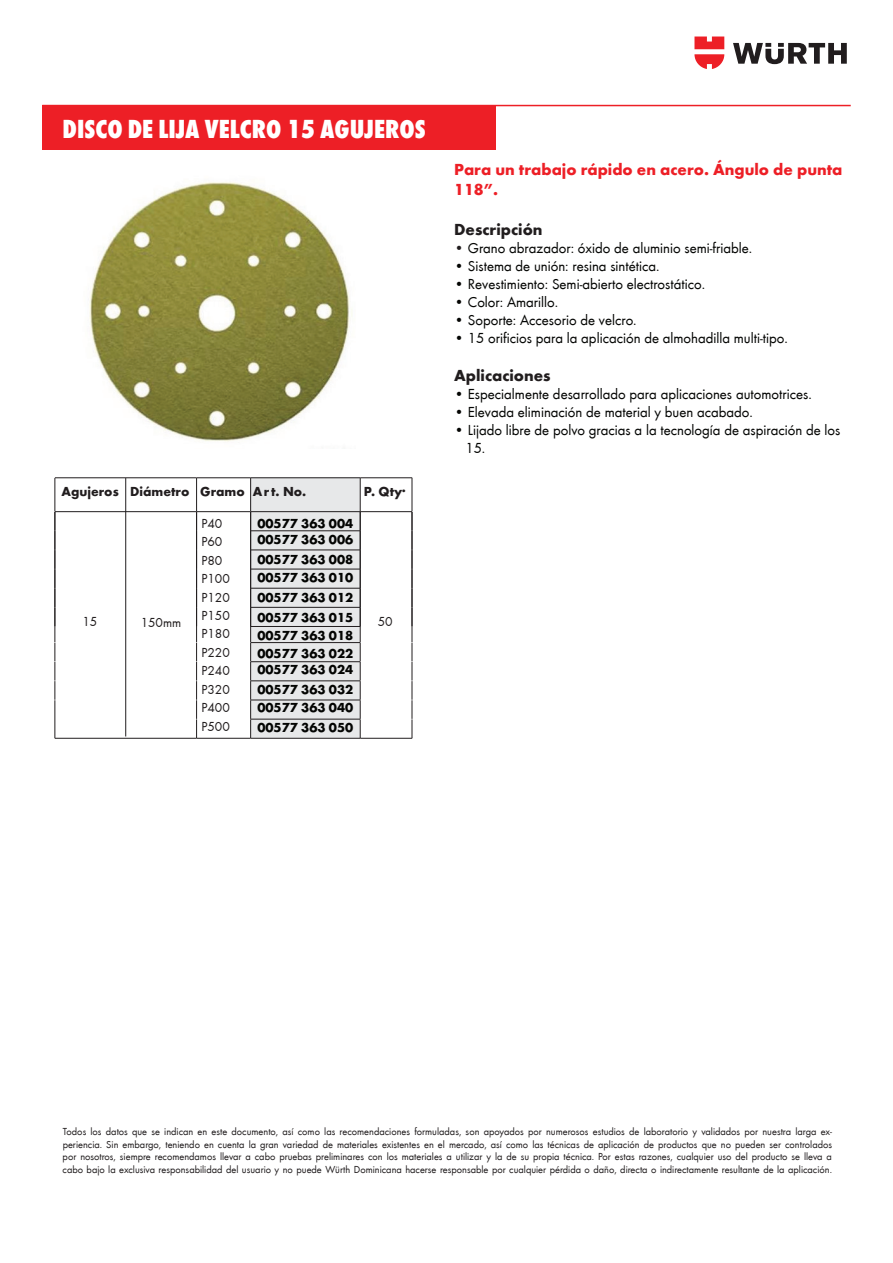
<style>
.page{position:relative;width:893px;height:1263px;background:#fff}
.page>*{position:absolute;margin:0;border:0;box-sizing:border-box;transform-origin:0 0}
.t1{font:800 condensed 27px "Wuerth";color:#fff}
.t2{font:700 16.5px/19.8px "Wuerth";color:#ed1f26}
.t3{font:700 16.5px "Wuerth";color:#211d1e}
.t4{font:15px/18px "Wuerth";color:#040503}
.t5{font:700 13.5px/19.6px "Wuerth";color:#040503}
.t6{font:13.5px/18.5px "Wuerth";color:#211d1e}
.t7{font:700 13.5px "Wuerth";color:#211d1e}
.t8{font:10.5px/12.6px "Wuerth";color:#211d1e;text-align:justify}
.s1{color:#211d1e}
</style>
<div class="page">
<svg style="left:733px;top:43px;width:114px;height:21px"></svg>
<svg style="left:694px;top:37px;width:30px;height:32px"></svg>
<div style="left:42px;top:106px;width:454px;height:44px;background:#ed1f26"></div>
<hr style="left:42px;top:105px;width:809px;height:1px;background:#ed1f26">
<div style="left:251px;top:478px;width:109px;height:260px;background:#e7e8e9"></div>
<hr style="left:55px;top:477px;width:142px;height:1px;background:#211d1e">
<hr style="left:55px;top:478px;width:1px;height:33px;background:#211d1e">
<hr style="left:197px;top:477px;width:54px;height:1px;background:#211d1e">
<hr style="left:196px;top:478px;width:1px;height:33px;background:#211d1e">
<hr style="left:251px;top:477px;width:109px;height:1px;background:#211d1e">
<hr style="left:250px;top:478px;width:1px;height:33px;background:#211d1e">
<hr style="left:360px;top:477px;width:52px;height:1px;background:#211d1e">
<hr style="left:360px;top:478px;width:1px;height:33px;background:#211d1e">
<hr style="left:412px;top:478px;width:1px;height:33px;background:#211d1e">
<hr style="left:55px;top:511px;width:142px;height:1px;background:#211d1e">
<hr style="left:197px;top:511px;width:54px;height:1px;background:#211d1e">
<hr style="left:251px;top:511px;width:161px;height:1px;background:#211d1e">
<hr style="left:251px;top:530px;width:109px;height:1px;background:#211d1e">
<hr style="left:251px;top:550px;width:109px;height:1px;background:#211d1e">
<hr style="left:251px;top:569px;width:109px;height:1px;background:#211d1e">
<hr style="left:251px;top:588px;width:109px;height:1px;background:#211d1e">
<hr style="left:251px;top:607px;width:109px;height:1px;background:#211d1e">
<hr style="left:251px;top:626px;width:109px;height:1px;background:#211d1e">
<hr style="left:55px;top:512px;width:1px;height:130px;background:#211d1e">
<hr style="left:196px;top:512px;width:1px;height:130px;background:#211d1e">
<hr style="left:125px;top:478px;width:1px;height:258px;background:#211d1e">
<hr style="left:250px;top:512px;width:1px;height:130px;background:#211d1e">
<hr style="left:360px;top:512px;width:1px;height:130px;background:#211d1e">
<hr style="left:412px;top:512px;width:1px;height:130px;background:#211d1e">
<hr style="left:251px;top:642px;width:109px;height:1px;background:#211d1e">
<hr style="left:251px;top:661px;width:109px;height:1px;background:#211d1e">
<svg style="left:55px;top:643px;width:1px;height:57px"></svg>
<hr style="left:251px;top:681px;width:109px;height:1px;background:#211d1e">
<hr style="left:55px;top:700px;width:1px;height:38px;background:#211d1e">
<hr style="left:251px;top:700px;width:109px;height:1px;background:#211d1e">
<svg style="left:196px;top:643px;width:1px;height:95px"></svg>
<hr style="left:251px;top:719px;width:109px;height:1px;background:#211d1e">
<svg style="left:250px;top:643px;width:1px;height:95px"></svg>
<svg style="left:360px;top:643px;width:1px;height:95px"></svg>
<svg style="left:412px;top:643px;width:1px;height:95px"></svg>
<hr style="left:55px;top:738px;width:142px;height:1px;background:#211d1e">
<hr style="left:197px;top:738px;width:54px;height:1px;background:#211d1e">
<hr style="left:251px;top:738px;width:109px;height:1px;background:#211d1e">
<hr style="left:360px;top:738px;width:52px;height:1px;background:#211d1e">
<img style="left:89px;top:182px;width:263px;height:260px">
<h1 class="t1" style="left:63px;top:110px;width:365px">DISCO DE LIJA VELCRO 15 AGUJEROS</h1>
<p class="t7" style="left:61px;top:482px;width:246px">Agujeros Diámetro Gramo Ar t. No.</p>
<p class="t7" style="left:364px;top:482px;width:43px">P. Qty.</p>
<p class="t6" style="left:82px;top:612px;width:16px">15</p>
<p class="t6" style="left:201px;top:513px;width:30px">P40<br>P60<br>P80<br>P100<br>P120<br>P150<br>P180<br>P220<br>P240<br>P320<br>P400<br>P500</p>
<p class="t5" style="left:257px;top:514px;width:97px;line-height:16.6px">00577 363 004<br>00577 363 006</p>
<p class="t5" style="left:257px;top:549px;width:97px;line-height:18.1px">00577 363 008<br>00577 363 010</p>
<p class="t5" style="left:257px;top:586px;width:97px">00577 363 012<br>00577 363 015</p>
<p class="t5" style="left:257px;top:625px;width:97px;line-height:18.1px">00577 363 018<br>00577 363 022</p>
<p class="t5" style="left:257px;top:659px;width:97px">00577 363 024<br>00577 363 032</p>
<p class="t5" style="left:257px;top:697px;width:97px">00577 363 040<br>00577 363 050</p>
<p class="t6" style="left:141px;top:612px;width:42px">150mm</p>
<p class="t6" style="left:378px;top:612px;width:16px">50</p>
<h2 class="t2" style="left:454px;top:159px;width:390px">Para un trabajo rápido en acero. Ángulo de punta<br>118”.</h2>
<h2 class="t3" style="left:454px;top:217px;width:90px">Descripción</h2>
<h3 class="t4" style="left:454px;top:238px;width:300px"><span class="s1">•</span> Grano abrazador: óxido de aluminio semi-friable.</h3>
<h3 class="t4" style="left:454px;top:256px;width:207px">• Sistema de unión: resina sintética.</h3>
<h3 class="t4" style="left:454px;top:274px;width:252px">• Revestimiento: Semi-abierto electrostático.</h3>
<h3 class="t4" style="left:454px;top:292px;width:106px">• Color: Amarillo.</h3>
<h3 class="t4" style="left:454px;top:310px;width:184px">• Soporte: Accesorio de velcro.</h3>
<h3 class="t4" style="left:454px;top:328px;width:335px">• 15 orificios para la aplicación de almohadilla multi-tipo.</h3>
<h2 class="t3" style="left:454px;top:363px;width:98px">Aplicaciones</h2>
<h3 class="t4" style="left:454px;top:384px;width:359px">• Especialmente desarrollado para aplicaciones automotrices.</h3>
<h3 class="t4" style="left:454px;top:402px;width:300px">• Elevada eliminación de material y buen acabado.</h3>
<h3 class="t4" style="left:465px;top:420px;width:376px;text-indent:-11px">• Lijado libre de polvo gracias a la tecnología de aspiración de los<br>15.</h3>
<p class="t8" style="left:63px;top:1125px;width:771px">Todos los datos que se indican en este documento, así como las recomendaciones formuladas, son apoyados por numerosos estudios de laboratorio y validados por nuestra larga ex&shy;periencia. Sin embargo, teniendo en cuenta la gran variedad de materiales existentes en el mercado, así como las técnicas de aplicación de productos que no pueden ser controlados por nosotros, siempre recomendamos llevar a cabo pruebas preliminares con los materiales a utilizar y la de su propia técnica. Por estas razones, cualquier uso del producto se lleva a cabo bajo la exclusiva responsabilidad del usuario y no puede Würth Dominicana hacerse responsable por cualquier pérdida o daño, directa o indirectamente resultante de la aplicación.</p>
</div>
